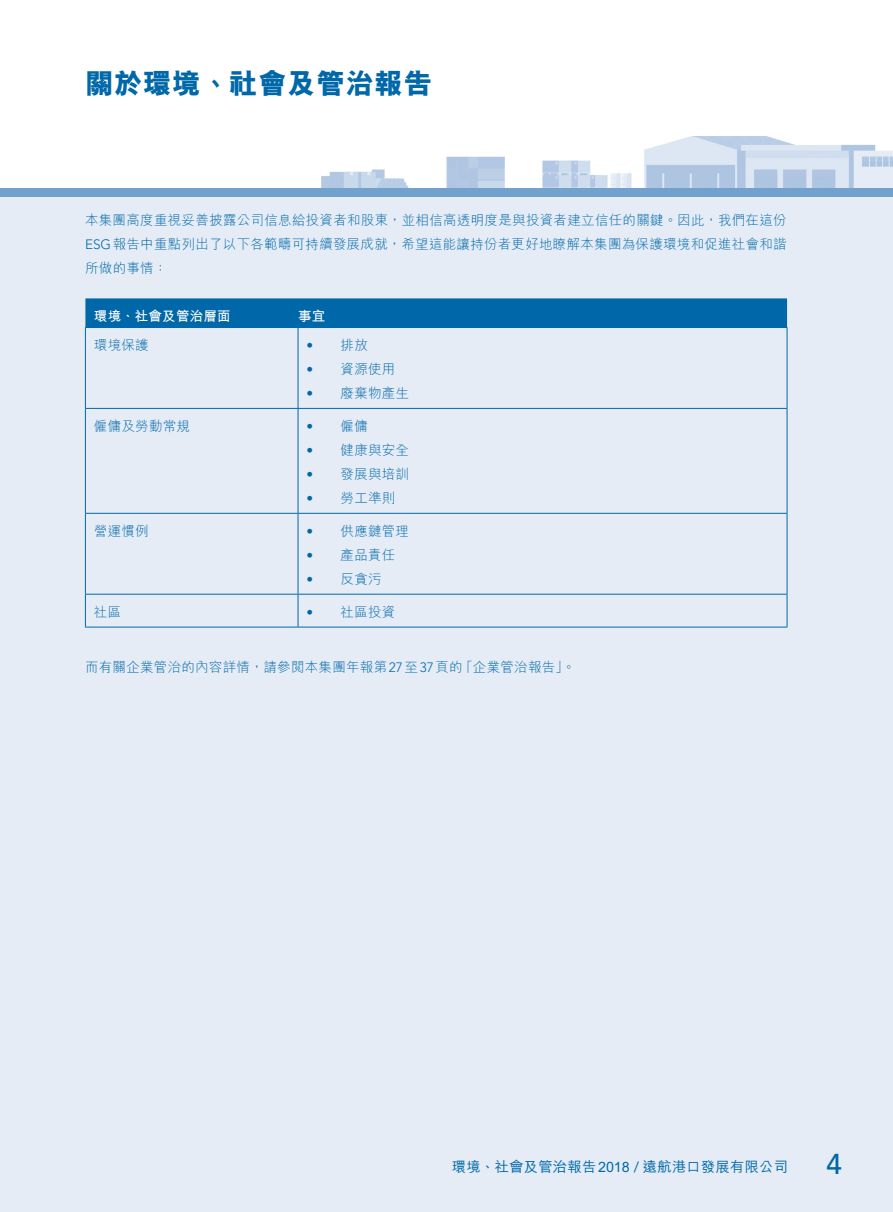
<style>
.page{position:relative;width:893px;height:1212px;background:#fff}
.page>*{position:absolute;margin:0;border:0;box-sizing:border-box;transform-origin:0 0}
.t1{font:800 28.5px "M Hei HK";letter-spacing:.02em;color:#0068a9}
.t2{font:500 28.5px "Avenir LT Std";color:#0068a9}
.t3{font:500 14.25px "M Hei HK";letter-spacing:.02em;color:#0068a9}
.t4{font:300 13.5px/24px "M Hei HK";letter-spacing:.02em;color:#0068a9;text-align:justify}
.t5{font:700 13.5px "M Hei HK";letter-spacing:.02em;color:#fff}
.t6{font:300 13.5px "Avenir LT Std";color:#0068a9}
.s1{font-family:"Avenir LT Std"}
.s2{font-family:"Avenir LT Std";font-weight:400}
</style>
<div class="page">
<div style="left:0;top:189px;width:893px;height:1023px;background:#e5ecf6"></div>
<img style="left:321px;top:137px;width:572px;height:51px">
<div style="left:0;top:188px;width:893px;height:8px;background:#73a1ce"></div>
<div style="left:85px;top:298px;width:702px;height:29px;background:#0068a9"></div>
<hr style="left:85px;top:594px;width:213px;height:1px;background:#0068a9">
<hr style="left:85px;top:594px;width:1px;height:33px;background:#0068a9">
<hr style="left:298px;top:594px;width:489px;height:1px;background:#0068a9">
<hr style="left:298px;top:594px;width:1px;height:33px;background:#0068a9">
<hr style="left:787px;top:594px;width:1px;height:33px;background:#0068a9">
<hr style="left:85px;top:627px;width:213px;height:1px;background:#0068a9">
<hr style="left:298px;top:627px;width:489px;height:1px;background:#0068a9">
<hr style="left:85px;top:327px;width:213px;height:1px;background:#0068a9">
<hr style="left:85px;top:328px;width:1px;height:80px;background:#0068a9">
<hr style="left:298px;top:327px;width:489px;height:1px;background:#0068a9">
<hr style="left:298px;top:328px;width:1px;height:80px;background:#0068a9">
<hr style="left:787px;top:328px;width:1px;height:80px;background:#0068a9">
<hr style="left:85px;top:408px;width:213px;height:1px;background:#0068a9">
<hr style="left:85px;top:409px;width:1px;height:104px;background:#0068a9">
<hr style="left:298px;top:408px;width:489px;height:1px;background:#0068a9">
<hr style="left:298px;top:409px;width:1px;height:104px;background:#0068a9">
<hr style="left:787px;top:409px;width:1px;height:104px;background:#0068a9">
<hr style="left:85px;top:513px;width:213px;height:1px;background:#0068a9">
<hr style="left:85px;top:514px;width:1px;height:80px;background:#0068a9">
<hr style="left:298px;top:513px;width:489px;height:1px;background:#0068a9">
<hr style="left:298px;top:514px;width:1px;height:80px;background:#0068a9">
<hr style="left:787px;top:514px;width:1px;height:80px;background:#0068a9">
<h1 class="t1" style="left:85px;top:69px;width:349px">關於環境、社會及管治報告</h1>
<p class="t4" style="left:85px;top:208px;width:703px">本集團高度重視妥善披露公司信息給投資者和股東，並相信高透明度是與投資者建立信任的關鍵。因此，我們在這份<span class="s1">ESG</span>報告中重點列出了以下各範疇可持續發展成就，希望這能讓持份者更好地瞭解本集團為保護環境和促進社會和諧所做的事情：</p>
<p class="t5" style="left:298px;top:306px;width:29px">事宜</p>
<p class="t5" style="left:94px;top:306px;width:138px">環境、社會及管治層面</p>
<p class="t4" style="left:94px;top:333px;width:56px">環境保護</p>
<p class="t6" style="left:307px;top:338px;width:8px">•</p>
<p class="t4" style="left:341px;top:333px;width:29px">排放</p>
<p class="t6" style="left:307px;top:362px;width:8px">•</p>
<p class="t4" style="left:341px;top:357px;width:56px">資源使用</p>
<p class="t6" style="left:307px;top:386px;width:8px">•</p>
<p class="t4" style="left:341px;top:381px;width:70px">廢棄物產生</p>
<p class="t4" style="left:94px;top:414px;width:98px">僱傭及勞動常規</p>
<p class="t6" style="left:307px;top:418px;width:8px">•</p>
<p class="t4" style="left:341px;top:414px;width:29px">僱傭</p>
<p class="t6" style="left:307px;top:442px;width:8px">•</p>
<p class="t4" style="left:341px;top:438px;width:70px">健康與安全</p>
<p class="t6" style="left:307px;top:466px;width:8px">•</p>
<p class="t4" style="left:341px;top:462px;width:70px">發展與培訓</p>
<p class="t6" style="left:307px;top:490px;width:8px">•</p>
<p class="t4" style="left:341px;top:486px;width:56px">勞工準則</p>
<p class="t4" style="left:94px;top:519px;width:56px">營運慣例</p>
<p class="t6" style="left:307px;top:523px;width:8px">•</p>
<p class="t4" style="left:341px;top:519px;width:70px">供應鏈管理</p>
<p class="t6" style="left:307px;top:547px;width:8px">•</p>
<p class="t4" style="left:341px;top:543px;width:56px">產品責任</p>
<p class="t6" style="left:307px;top:571px;width:8px">•</p>
<p class="t4" style="left:341px;top:567px;width:43px">反貪污</p>
<p class="t4" style="left:94px;top:600px;width:29px">社區</p>
<p class="t6" style="left:307px;top:604px;width:8px">•</p>
<p class="t4" style="left:341px;top:600px;width:56px">社區投資</p>
<p class="t4" style="left:85px;top:655px;width:379px">而有關企業管治的內容詳情，請參閱本集團年報第<span class="s1">27</span>至<span class="s1">37</span>頁的</p>
<p class="t4" style="left:459px;top:655px;width:118px">「企業管治報告。「</p>
<p class="t3" style="left:452px;top:1157px;width:338px">環境、社會及管治報告2018 <span class="s2">/</span> 遠航港口發展有限公司</p>
<h1 class="t2" style="left:826px;top:1148px;width:17px">4</h1>
</div>
